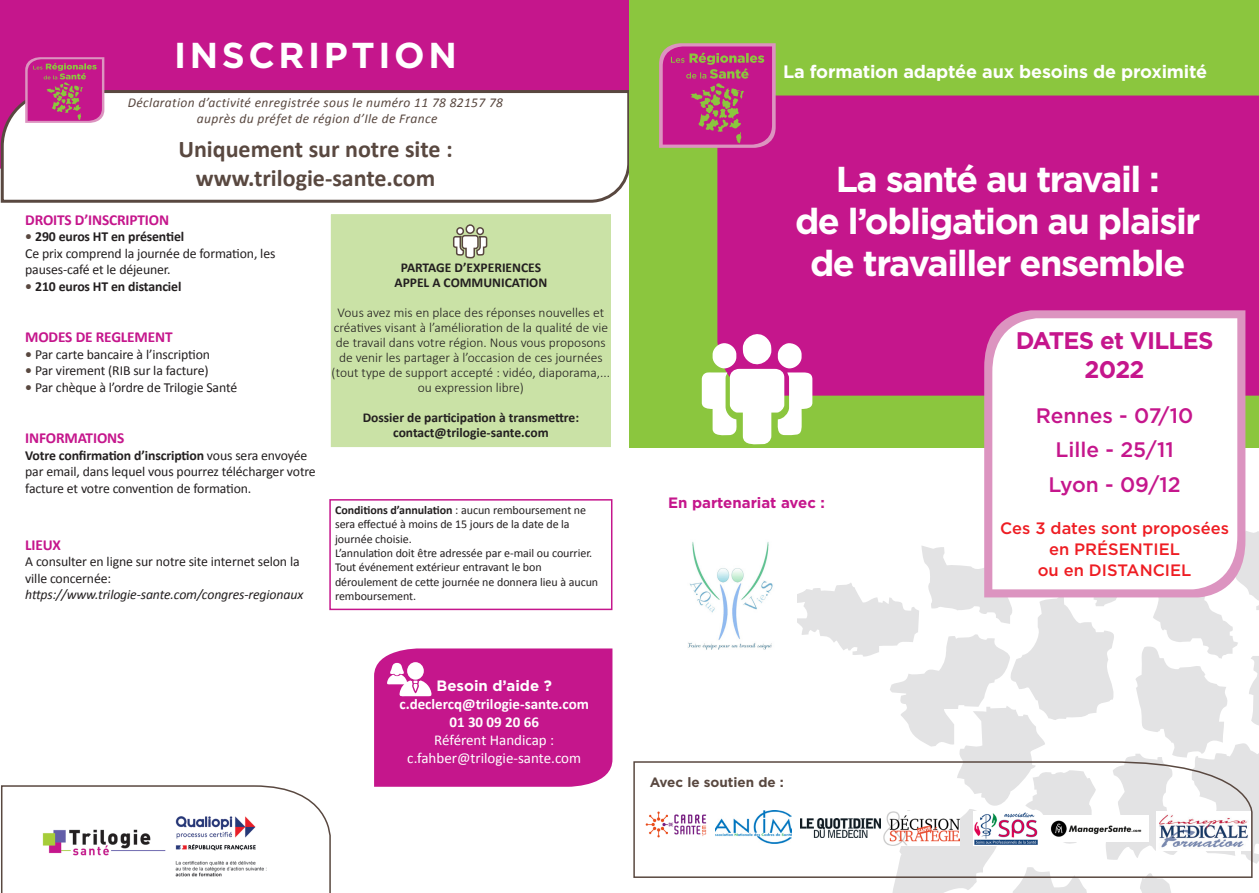
<style>
.page{position:relative;width:1259px;height:893px;background:#fff}
.page>*{position:absolute;margin:0;border:0;box-sizing:border-box;transform-origin:0 0}
.t1{font:700 36px "Gotham";letter-spacing:-.04em;color:#fff}
.t2{font:700 36px "Gotham";letter-spacing:.1em;color:#fff}
.t3{font:700 24px "Calibri";color:#594840}
.t4{font:700 24px "Gotham";letter-spacing:-.03em;color:#c5168c}
.t5{font:700 22.5px "Gotham";color:#c5168c}
.t6{font:500 21px "Gotham";color:#c5168c}
.t7{font:700 21px "Gotham";color:#c5168c}
.t8{font:700 18px "Gotham";letter-spacing:-.01em;color:#fff}
.t9{font:500 16.5px/21px "Gotham";color:#ee1d23;text-align:center}
.t10{font:700 15.3px "Calibri";letter-spacing:-.01em;color:#c5168c}
.t11{font:15px "Calibri";color:#fff}
.t12{font:700 15px "Calibri";color:#fff}
.t13{font:700 15px "Gotham";color:#c5168c}
.t14{font:700 15px "Gotham";color:#fff}
.t15{font:13.8px/16.5px "Calibri";letter-spacing:-.01em;color:#231f20}
.t16{font:italic 13.8px "Calibri";letter-spacing:-.01em;color:#231f20}
.t17{font:700 13.8px "Calibri";letter-spacing:-.01em;color:#231f20}
.t18{font:300 13.5px/15px "Calibri";color:#231f20;text-align:center}
.t19{font:700 13.5px "Calibri";color:#231f20}
.t20{font:italic 13.5px/16.2px "Calibri";letter-spacing:.025em;color:#594840;text-align:center}
.t21{font:700 13.5px "Gotham";color:#594840}
.t22{font:12px/14.4px "Calibri";letter-spacing:-.005em;color:#231f20}
.s1{color:#594840}
.s2{font-weight:700;color:#594840}
.s3{font-weight:700}
</style>
<div class="page">
<div style="left:1px;top:1px;width:629px;height:167px;background:#c5168c"></div>
<div style="left:0;top:0;width:631px;height:169px;border:2px solid #c5168c"></div>
<svg style="left:0;top:89px;width:629px;height:114px"></svg>
<svg style="left:1px;top:785px;width:330px;height:108px"></svg>
<div style="left:329px;top:499px;width:283px;height:111px;border:2px solid #c5168c"></div>
<div style="left:374px;top:648px;width:238px;height:139px;background:#c5168c"></div>
<div style="left:330px;top:213px;width:282px;height:235px;background:#cae2a6"></div>
<div style="left:329px;top:213px;width:283px;height:236px;border:2px solid #fff"></div>
<svg style="left:25px;top:57px;width:79px;height:66px"></svg>
<svg style="left:453px;top:224px;width:35px;height:35px"></svg>
<div style="left:456px;top:227px;width:8px;height:8px;border:2px solid #594840;border-radius:3px"></div>
<svg style="left:797px;top:472px;width:462px;height:421px"></svg>
<div style="left:629px;top:0;width:630px;height:447px;background:#8bc63e"></div>
<div style="left:717px;top:96px;width:542px;height:300px;background:#c5168c"></div>
<svg style="left:702px;top:328px;width:110px;height:117px"></svg>
<div style="left:778px;top:343px;width:23px;height:25px;background:#fff;border-radius:11px"></div>
<div style="left:712px;top:343px;width:24px;height:25px;background:#fff;border-radius:11px"></div>
<svg style="left:659px;top:43px;width:116px;height:105px;background:#bf3d86"></svg>
<img style="left:688px;top:542px;width:85px;height:108px">
<svg style="left:984px;top:310px;width:261px;height:287px;background:#dc93c0"></svg>
<svg style="left:992px;top:318px;width:245px;height:271px"></svg>
<img style="left:37px;top:802px;width:245px;height:81px">
<svg style="left:633px;top:760px;width:620px;height:119px"></svg>
<img style="left:801px;top:818px;width:79px;height:19px">
<img style="left:714px;top:810px;width:77px;height:33px">
<img style="left:638px;top:799px;width:76px;height:55px">
<img style="left:884px;top:812px;width:75px;height:33px">
<img style="left:1043px;top:815px;width:105px;height:26px">
<img style="left:973px;top:811px;width:65px;height:34px">
<img style="left:1156px;top:811px;width:94px;height:39px">
<p class="t2" style="left:174px;top:32px;width:284px">INSCRIPTION</p>
<p class="t20" style="left:128px;top:94px;width:377px">Déclaration d’activité enregistrée sous le numéro 11 78 82157 78 auprès du préfet de région d’Ile de France</p>
<p class="t3" style="left:178px;top:134px;width:276px">Uniquement sur notre site :</p>
<p class="t3" style="left:196px;top:163px;width:241px">www.trilogie-sante.com</p>
<p class="t10" style="left:25px;top:210px;width:145px">DROITS D’INSCRIPTION</p>
<p class="t17" style="left:25px;top:228px;width:160px"><span class="s1">•</span> 290 euros HT en présentiel</p>
<p class="t15" style="left:25px;top:245px;width:252px">Ce prix comprend la journée de formation, les pauses-café et le déjeuner.</p>
<p class="t17" style="left:25px;top:278px;width:158px"><span class="s1">•</span> 210 euros HT en distanciel</p>
<p class="t19" style="left:401px;top:259px;width:142px">PARTAGE D’EXPERIENCES</p>
<p class="t19" style="left:394px;top:274px;width:154px">APPEL A COMMUNICATION</p>
<p class="t18" style="left:332px;top:305px;width:280px">Vous avez mis en place des réponses nouvelles et créatives visant à l’amélioration de la qualité de vie de travail dans votre région. Nous vous proposons de venir les partager à l’occasion de ces journées (tout type de support accepté : vidéo, diaporama,... ou expression libre)</p>
<p class="t19" style="left:363px;top:409px;width:218px">Dossier de participation à transmettre:</p>
<p class="t19" style="left:393px;top:424px;width:157px">contact@trilogie-sante.com</p>
<p class="t10" style="left:25px;top:327px;width:149px">MODES DE REGLEMENT</p>
<p class="t15" style="left:25px;top:346px;width:186px"><span class="s2">•</span> Par carte bancaire à l’inscription</p>
<p class="t15" style="left:25px;top:363px;width:185px"><span class="s2">•</span> Par virement (RIB sur la facture)</p>
<p class="t15" style="left:25px;top:379px;width:213px"><span class="s2">•</span> Par chèque à l’ordre de Trilogie Santé</p>
<p class="t10" style="left:25px;top:428px;width:101px">INFORMATIONS</p>
<p class="t15" style="left:25px;top:447px;width:292px"><span class="s3">Votre confirmation d’inscription</span> vous sera envoyée par email, dans lequel vous pourrez télécharger votre facture et votre convention de formation.</p>
<p class="t10" style="left:25px;top:535px;width:37px">LIEUX</p>
<p class="t15" style="left:25px;top:554px;width:276px">A consulter en ligne sur notre site internet selon la ville concernée:</p>
<p class="t16" style="left:25px;top:585px;width:279px">https://www.trilogie-sante.com/congres-regionaux</p>
<p class="t22" style="left:335px;top:503px;width:253px"><span class="s3">Conditions d’annulation</span> : aucun remboursement ne sera effectué à moins de 15 jours de la date de la</p>
<p class="t22" style="left:335px;top:531px;width:259px">journée choisie.<br>L’annulation doit être adressée par e-mail ou courrier.<br>Tout événement extérieur entravant le bon</p>
<p class="t22" style="left:335px;top:575px;width:265px">déroulement de cette journée ne donnera lieu à aucun remboursement.</p>
<p class="t14" style="left:436px;top:676px;width:117px">Besoin d’aide ?</p>
<p class="t12" style="left:399px;top:695px;width:191px">c.declercq@trilogie-sante.com</p>
<p class="t12" style="left:449px;top:713px;width:91px">01 30 09 20 66</p>
<p class="t11" style="left:434px;top:731px;width:121px">Référent Handicap :</p>
<p class="t11" style="left:407px;top:749px;width:175px">c.fahber@trilogie-sante.com</p>
<p class="t8" style="left:783px;top:60px;width:425px">La formation adaptée aux besoins de proximité</p>
<p class="t1" style="left:835px;top:155px;width:326px">La santé au travail :</p>
<p class="t1" style="left:795px;top:197px;width:407px">de l’obligation au plaisir</p>
<p class="t1" style="left:810px;top:239px;width:377px">de travailler ensemble</p>
<p class="t13" style="left:668px;top:493px;width:158px">En partenariat avec :</p>
<p class="t21" style="left:650px;top:773px;width:135px">Avec le soutien de :</p>
<p class="t4" style="left:1015px;top:325px;width:199px">DATES et VILLES</p>
<p class="t4" style="left:1084px;top:354px;width:61px">2022</p>
<p class="t6" style="left:1036px;top:402px;width:159px">Rennes - 07/10</p>
<p class="t6" style="left:1055px;top:436px;width:120px">Lille - 25/11</p>
<p class="t6" style="left:1048px;top:471px;width:134px">Lyon - 09/12</p>
<p class="t9" style="left:1000px;top:517px;width:230px">Ces 3 dates sont proposées en PRÉSENTIEL</p>
<p class="t9" style="left:1037px;top:559px;width:155px">ou en DISTANCIEL</p>
<p class="t5" style="left:1100px;top:394px;width:58px">2022</p>
<p class="t7" style="left:1105px;top:461px;width:50px">LIEU</p>
</div>
